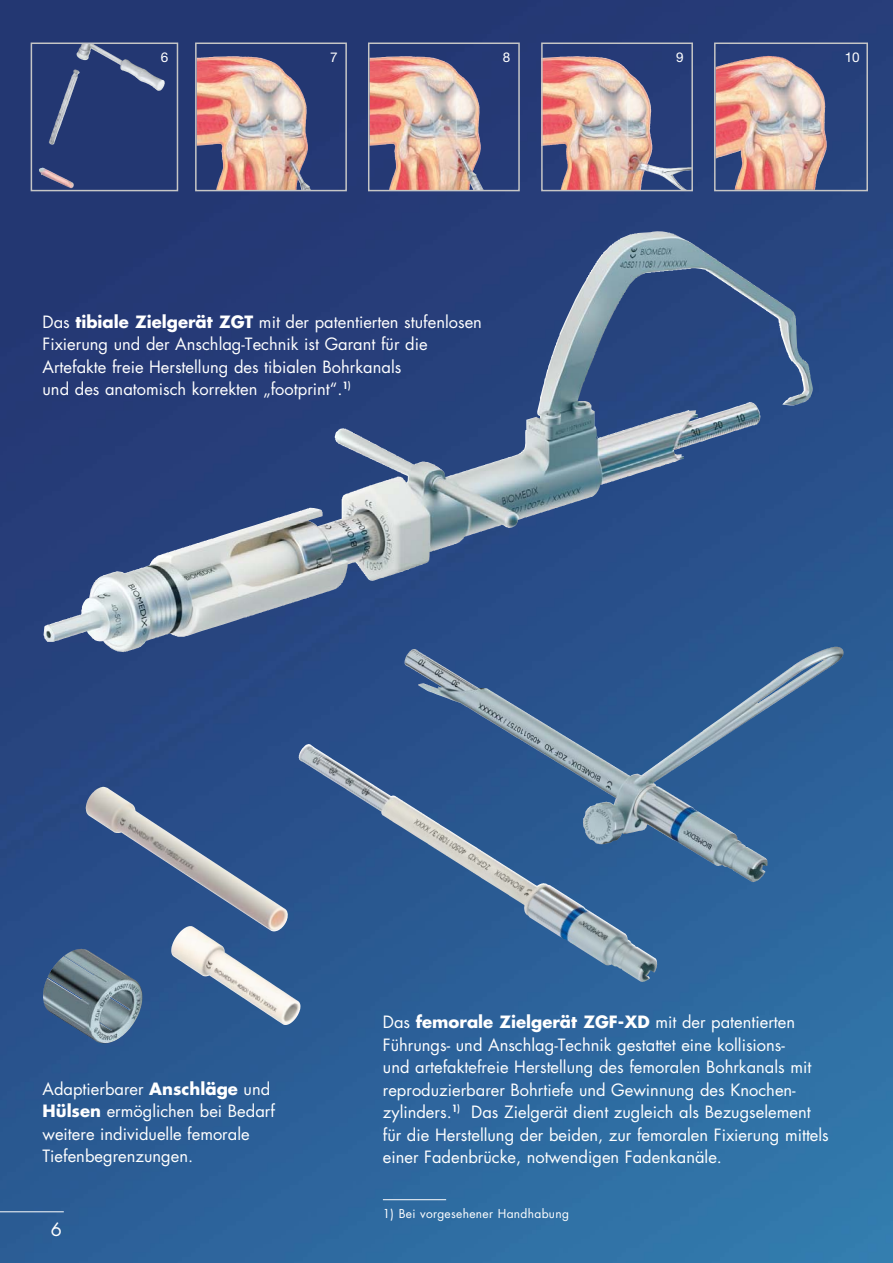
<style>
.page{position:relative;width:893px;height:1263px;background:#fff}
.page>*{position:absolute;margin:0;border:0;box-sizing:border-box;transform-origin:0 0}
.t1{font:18px "Futura";color:#fff}
.t2{font:16.5px/22.5px "Futura";color:#fff}
.t3{font:13.5px "Helvetica Neue";color:#fff}
.t4{font:12px "Futura";letter-spacing:.025em;color:#fff}
.s1{font-weight:700}
</style>
<div class="page">
<img style="left:0;top:0;width:892px;height:1263px">
<img style="left:596px;top:410px;width:101px;height:29px">
<img style="left:714px;top:840px;width:53px;height:42px">
<img style="left:586px;top:953px;width:64px;height:29px">
<img style="left:43px;top:978px;width:24px;height:23px">
<img style="left:103px;top:787px;width:37px;height:27px">
<img style="left:225px;top:952px;width:34px;height:23px">
<img style="left:76px;top:46px;width:48px;height:15px">
<div style="left:31px;top:43px;width:147px;height:148px;border:2px solid #c6c6c6"></div>
<img style="left:295px;top:82px;width:13px;height:84px">
<div style="left:195px;top:43px;width:152px;height:148px;border:2px solid #c6c6c6"></div>
<img style="left:470px;top:85px;width:11px;height:81px">
<div style="left:368px;top:43px;width:152px;height:148px;border:2px solid #c6c6c6"></div>
<img style="left:647px;top:164px;width:43px;height:24px">
<div style="left:541px;top:43px;width:152px;height:148px;border:2px solid #c6c6c6"></div>
<img style="left:786px;top:59px;width:39px;height:76px">
<div style="left:714px;top:43px;width:154px;height:148px;border:2px solid #c6c6c6"></div>
<hr style="left:383px;top:1199px;width:63px;height:1px;background:#fff">
<hr style="left:0;top:1211px;width:64px;height:1px;background:#fff">
<p class="t3" style="left:161px;top:52px;width:9px">6</p>
<p class="t3" style="left:330px;top:52px;width:9px">7</p>
<p class="t3" style="left:503px;top:52px;width:9px">8</p>
<p class="t3" style="left:676px;top:52px;width:9px">9</p>
<p class="t3" style="left:844px;top:52px;width:17px">10</p>
<p class="t2" style="left:43px;top:312px;width:441px">Das <span class="s1">tibiale Zielgerät ZGT</span> mit der patentierten stufenlosen Fixierung und der Anschlag-Technik ist Garant für die Artefakte freie Herstellung des tibialen Bohrkanals<br>und des anatomisch korrekten „footprint“.<sup>1)</sup></p>
<p class="t2" style="left:43px;top:1079px;width:234px">Adaptierbarer <span class="s1">Anschläge</span> und<br><span class="s1">Hülsen</span> ermöglichen bei Bedarf weitere individuelle femorale<br>Tiefenbegrenzungen.</p>
<p class="t1" style="left:51px;top:1221px;width:13px">6</p>
<p class="t2" style="left:383px;top:1012px;width:447px">Das <span class="s1">femorale Zielgerät ZGF-XD</span> mit der patentierten Führungs- und Anschlag-Technik gestattet eine kollisions-<br>und artefaktefreie Herstellung des femoralen Bohrkanals mit reproduzierbarer Bohrtiefe und Gewinnung des Knochen&shy;zylinders.<sup>1)</sup> Das Zielgerät dient zugleich als Bezugselement für die Herstellung der beiden, zur femoralen Fixierung mittels einer Fadenbrücke, notwendigen Fadenkanäle.</p>
<p class="t4" style="left:383px;top:1208px;width:187px">1) Bei vorgesehener Handhabung</p>
</div>
